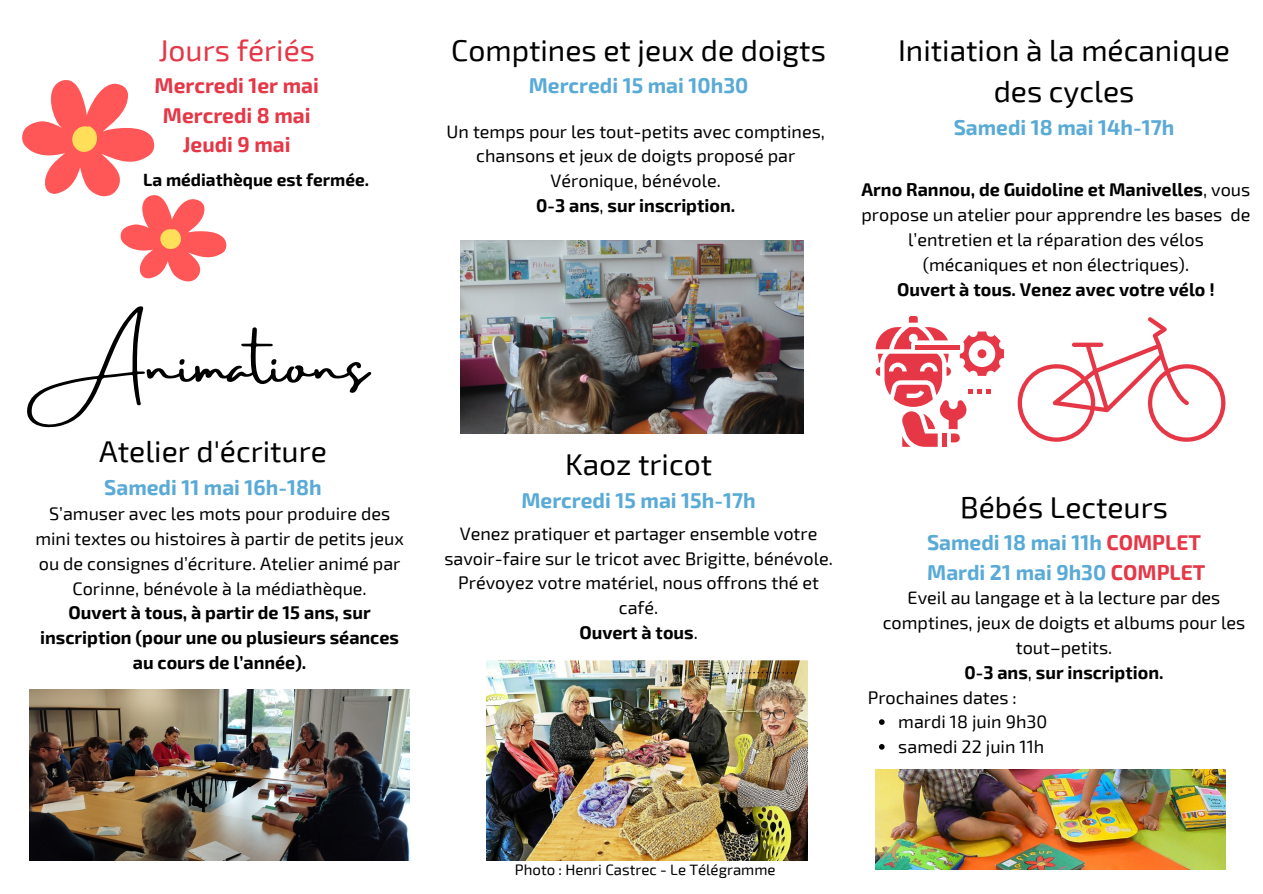
<style>
.page{position:relative;width:1263px;height:894px;background:#fff}
.page>*{position:absolute;margin:0;border:0;box-sizing:border-box;transform-origin:0 0}
.t1{font:53.55px "Amsterdam Three";color:#000}
.t2{font:30px/41.7px "Exo 2";color:#000;text-align:center}
.t3{font:30px "Exo 2";color:#e63747}
.t4{font:700 21px/29.2px "Exo 2";color:#59aad6}
.t5{font:700 21px/29.2px "Exo 2";color:#e63747;text-align:center}
.t6{font:18px/24.8px "Exo 2";color:#000;text-align:center}
.t7{font:700 18px "Exo 2";color:#000}
.t8{font:700 17.25px "Exo 2";color:#000}
.t9{font:15px "Exo 2";color:#000}
.s1{font-weight:700}
.s2{color:#e63747}
.s3{font-weight:400}
</style>
<div class="page">
<img style="left:30px;top:689px;width:379px;height:171px">
<img style="left:487px;top:660px;width:321px;height:199px">
<img style="left:876px;top:769px;width:349px;height:100px">
<svg style="left:22px;top:80px;width:205px;height:202px"></svg>
<svg style="left:1018px;top:317px;width:207px;height:124px"></svg>
<svg style="left:876px;top:316px;width:128px;height:130px"></svg>
<img style="left:460px;top:240px;width:343px;height:193px">
<svg style="left:879px;top:719px;width:6px;height:5px"></svg>
<svg style="left:879px;top:744px;width:6px;height:5px"></svg>
<h5 class="t3" style="left:158px;top:31px;width:158px">Jours fériés</h5>
<h5 class="t5" style="left:155px;top:70px;width:166px">Mercredi 1er mai<br>Mercredi 8 mai<br>Jeudi 9 mai</h5>
<p class="t8" style="left:143px;top:168px;width:227px">La médiathèque est fermée.</p>
<h5 class="t1" style="left:52px;top:335px;width:317px">Animations</h5>
<h1 class="t2" style="left:99px;top:429px;width:229px">Atelier d'écriture</h1>
<h1 class="t4" style="left:104px;top:471px;width:219px">Samedi 11 mai 16h-18h</h1>
<h3 class="t6" style="left:35px;top:500px;width:370px">S’amuser avec les mots pour produire des mini textes ou histoires à partir de petits jeux ou de consignes d’écriture. Atelier animé par Corinne, bénévole à la médiathèque.<br><span class="s1">Ouvert à tous, à partir de 15 ans, sur inscription (pour une ou plusieurs séances au cours de l’année).</span></h3>
<p class="t2" style="left:451px;top:28px;width:376px">Comptines et jeux de doigts</p>
<p class="t4" style="left:529px;top:70px;width:221px">Mercredi 15 mai 10h30</p>
<h5 class="t6" style="left:447px;top:118px;width:380px">Un temps pour les tout-petits avec comptines, chansons et jeux de doigts proposé par Véronique, bénévole.<br><span class="s1">0-3 ans</span>, <span class="s1">sur inscription.</span></h5>
<h4 class="t2" style="left:898px;top:28px;width:333px">Initiation à la mécanique des cycles</h4>
<h4 class="t4" style="left:954px;top:112px;width:222px">Samedi 18 mai 14h-17h</h4>
<p class="t6" style="left:861px;top:177px;width:390px"><span class="s1">Arno Rannou, de Guidoline et Manivelles</span>, vous propose un atelier pour apprendre les bases de l’entretien et la réparation des vélos (mécaniques et non électriques).<br><span class="s1">Ouvert à tous. Venez avec votre vélo !</span></p>
<p class="t2" style="left:565px;top:442px;width:149px">Kaoz tricot</p>
<p class="t4" style="left:521px;top:484px;width:236px">Mercredi 15 mai 15h-17h</p>
<h3 class="t6" style="left:444px;top:520px;width:390px">Venez pratiquer et partager ensemble votre savoir-faire sur le tricot avec Brigitte, bénévole.<br>Prévoyez votre matériel, nous offrons thé et café.<br><span class="s1">Ouvert à tous</span>.</h3>
<h5 class="t2" style="left:960px;top:484px;width:209px">Bébés Lecteurs</h5>
<h5 class="t4" style="left:927px;top:527px;width:280px">Samedi 18 mai 11h <span class="s2">COMPLET<br></span>Mardi 21 mai 9h30 <span class="s2">COMPLET</span></h5>
<h5 class="t6" style="left:908px;top:584px;width:314px">Eveil au langage et à la lecture par des</h5>
<h5 class="t6" style="left:883px;top:609px;width:364px">comptines, jeux de doigts et albums pour les</h5>
<h5 class="t6" style="left:1016px;top:634px;width:98px">tout–petits.</h5>
<h5 class="t7" style="left:964px;top:660px;width:200px">0-3 ans<span class="s3">,</span> sur inscription.</h5>
<h5 class="t6" style="left:868px;top:683px;width:151px">Prochaines dates :</h5>
<p class="t6" style="left:898px;top:708px;width:151px">mardi 18 juin 9h30</p>
<p class="t6" style="left:898px;top:733px;width:147px">samedi 22 juin 11h</p>
<h2 class="t9" style="left:515px;top:859px;width:262px">Photo : Henri Castrec - Le Télégramme</h2>
</div>
